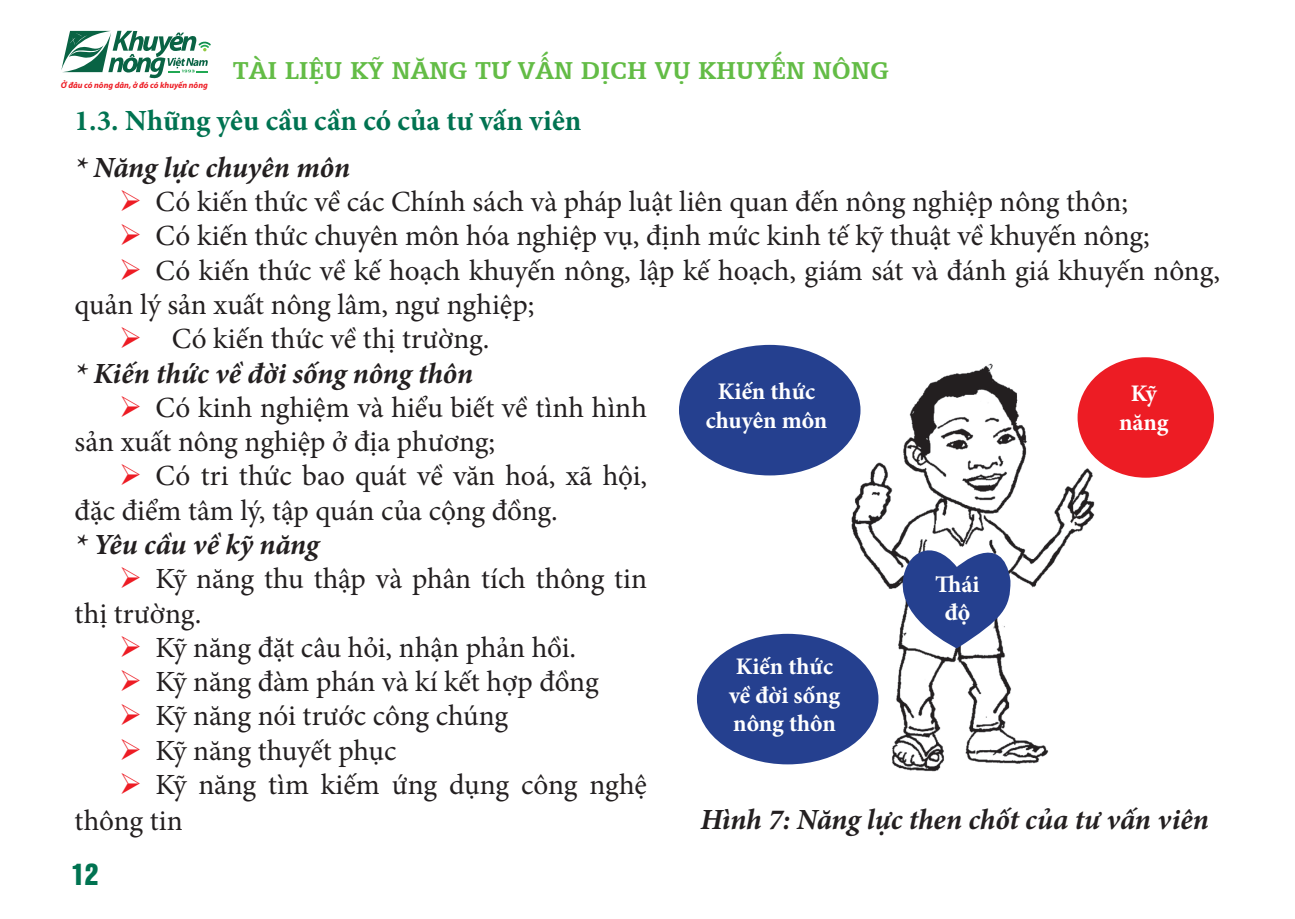
<style>
.page{position:relative;width:1295px;height:919px;background:#fff}
.page>*{position:absolute;margin:0;border:0;box-sizing:border-box;transform-origin:0 0}
.t1{font:29.25px/34.2px "Minion Pro";color:#231f20}
.CHU_THICH{font:italic 700 29.25px "Minion Pro";letter-spacing:-.005em;color:#231f20}
.TIT_1_1-1_2{font:700 29.25px "Minion Pro";color:#007351}
.t2{font:27px "UVN Ai Cap Nang";color:#63bc46}
.t3{font:27px "UTM Helvet Ins";color:#007351}
.t4{font:700 23.85px/28.6px "Minion Pro";color:#fff;text-align:center}
.t5{font:italic 700 8.55px "Myriad Pro";color:#ed1c24}
.s1{color:#ed1c24}
</style>
<div class="page">
<svg style="left:61px;top:31px;width:150px;height:47px"></svg>
<img style="left:836px;top:363px;width:280px;height:409px">
<div style="left:679px;top:345px;width:181px;height:130px;background:#25408f;border-radius:50%"></div>
<div style="left:697px;top:633px;width:181px;height:131px;background:#25408f;border-radius:50%"></div>
<div style="left:1077px;top:357px;width:137px;height:120px;background:#ed1c24;border-radius:50%"></div>
<svg style="left:899px;top:527px;width:111px;height:121px"></svg>
<p class="t5" style="left:61px;top:79px;width:148px">Ở đâu có nông dân, ở đó có khuyến nông</p>
<p class="t2" style="left:233px;top:51px;width:657px">TÀI LIỆU KỸ NĂNG TƯ VẤN DỊCH VỤ KHUYẾN NÔNG</p>
<p class="TIT_1_1-1_2" style="left:75px;top:100px;width:508px">1.3. Những yêu cầu cần có của tư vấn viên</p>
<p class="CHU_THICH" style="left:75px;top:147px;width:277px">* Năng lực chuyên môn</p>
<p class="t1" style="left:119px;top:185px;width:1010px"><span class="s1">➢</span> Có kiến thức về các Chính sách và pháp luật liên quan đến nông nghiệp nông thôn;</p>
<p class="t1" style="left:119px;top:219px;width:1032px"><span class="s1">➢</span> Có kiến thức chuyên môn hóa nghiệp vụ, định mức kinh tế kỹ thuật về khuyến nông;</p>
<p class="t1" style="left:75px;top:253px;width:1147px;text-indent:45px"><span class="s1">➢</span> Có kiến thức về kế hoạch khuyến nông, lập kế hoạch, giám sát và đánh giá khuyến nông, quản lý sản xuất nông lâm, ngư nghiệp;</p>
<p class="t1" style="left:119px;top:322px;width:372px"><span class="s1">➢</span> Có kiến thức về thị trường.</p>
<p class="CHU_THICH" style="left:75px;top:352px;width:400px">* Kiến thức về đời sống nông thôn</p>
<p class="t1" style="left:75px;top:390px;width:574px;text-indent:45px"><span class="s1">➢</span> Có kinh nghiệm và hiểu biết về tình hình sản xuất nông nghiệp ở địa phương;</p>
<p class="t1" style="left:75px;top:459px;width:574px;text-indent:45px"><span class="s1">➢</span> Có tri thức bao quát về văn hoá, xã hội, đặc điểm tâm lý, tập quán của cộng đồng.</p>
<p class="CHU_THICH" style="left:75px;top:523px;width:246px">* Yêu cầu về kỹ năng</p>
<p class="t1" style="left:75px;top:562px;width:574px;text-indent:45px"><span class="s1">➢</span> Kỹ năng thu thập và phân tích thông tin thị trường.</p>
<p class="t1" style="left:119px;top:630px;width:458px"><span class="s1">➢</span> Kỹ năng đặt câu hỏi, nhận phản hồi.</p>
<p class="t1" style="left:119px;top:664px;width:481px"><span class="s1">➢</span> Kỹ năng đàm phán và kí kết hợp đồng</p>
<p class="t1" style="left:119px;top:699px;width:390px"><span class="s1">➢</span> Kỹ năng nói trước công chúng</p>
<p class="t1" style="left:119px;top:733px;width:279px"><span class="s1">➢</span> Kỹ năng thuyết phục</p>
<p class="t1" style="left:75px;top:767px;width:574px;line-height:35.6px;text-indent:45px"><span class="s1">➢</span> Kỹ năng tìm kiếm ứng dụng công nghệ thông tin</p>
<p class="t4" style="left:706px;top:377px;width:123px">Kiến thức chuyên môn</p>
<p class="t4" style="left:1131px;top:379px;width:28px">Kỹ</p>
<p class="t4" style="left:1119px;top:407px;width:51px">năng</p>
<p class="t4" style="left:935px;top:569px;width:46px">Thái</p>
<p class="t4" style="left:944px;top:598px;width:27px">độ</p>
<p class="t4" style="left:729px;top:652px;width:112px;text-align:left">Kiến thức về đời sống nông thôn</p>
<p class="CHU_THICH" style="left:700px;top:798px;width:510px">Hình 7: Năng lực then chốt của tư vấn viên</p>
<p class="t3" style="left:71px;top:852px;width:29px">12</p>
</div>
